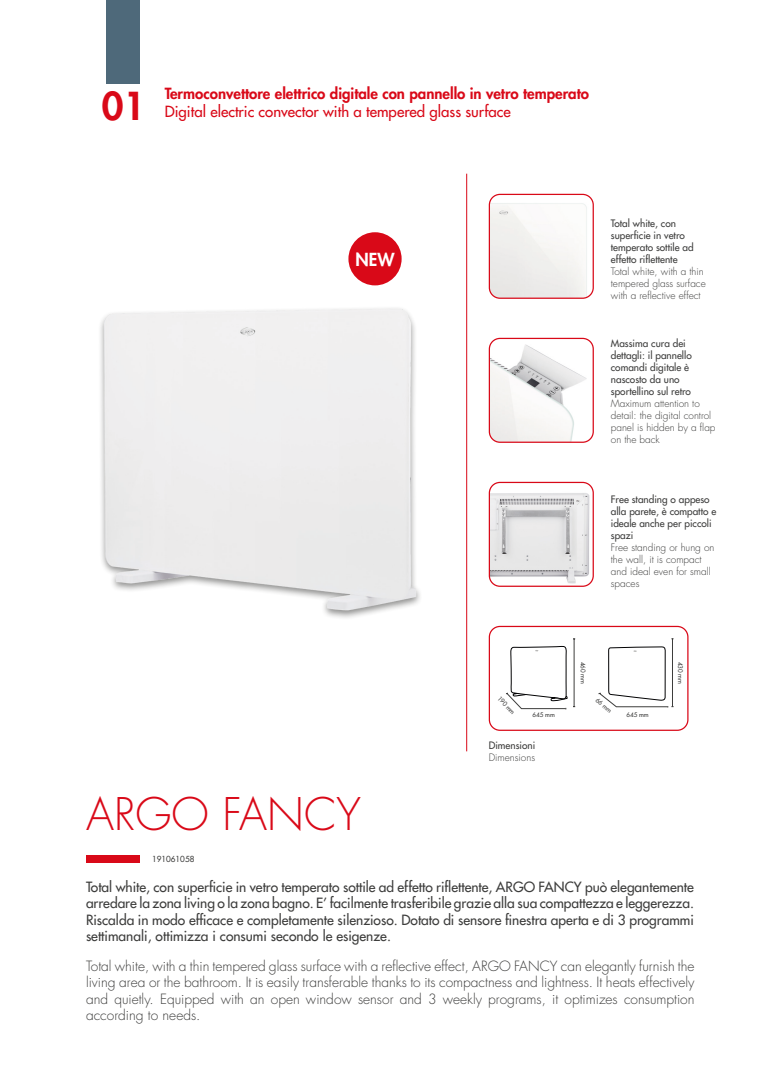
<style>
.page{position:relative;width:780px;height:1088px;background:#fff}
.page>*{position:absolute;margin:0;border:0;box-sizing:border-box;transform-origin:0 0}
.t1{font:300 43.75px "Futura LT";color:#d90918}
.t2{font:800 37.5px "Futura LT";color:#d90918}
.t3{font:800 17.5px "Futura LT";color:#fff}
.t4{font:800 15px "Futura LT";color:#d90918}
.t5{font:15px "Futura LT";color:#d90918}
.t6{font:13.75px/16.5px "Futura LT";color:#3d3d3c;text-align:justify}
.t7{font:300 13.75px/16.5px "Futura LT";color:#3d3d3c;text-align:justify}
.t8{font:10px/12px "Futura LT";color:#3d3d3c}
.t9{font:300 10px/12px "Futura LT";color:#3d3d3c}
.t10{font:8.12px "Futura LT";color:#3d3d3c}
.t11{font:6.25px "Futura LT";color:#3d3d3c}
</style>
<div class="page">
<img style="left:490px;top:196px;width:102px;height:101px">
<div style="left:488px;top:194px;width:106px;height:105px;border:1px solid #d90918;border-radius:11px"></div>
<img style="left:490px;top:338px;width:102px;height:103px">
<div style="left:488px;top:338px;width:106px;height:105px;border:1px solid #d90918;border-radius:11px"></div>
<img style="left:490px;top:482px;width:102px;height:103px">
<div style="left:488px;top:482px;width:106px;height:105px;border:1px solid #d90918;border-radius:11px"></div>
<hr style="left:466px;top:174px;width:1px;height:577px;background:#d90918">
<div style="left:86px;top:855px;width:53px;height:8px;background:#d90918"></div>
<div style="left:107px;top:0;width:33px;height:83px;background:#4e697a"></div>
<img style="left:100px;top:259px;width:320px;height:359px">
<div style="left:348px;top:232px;width:53px;height:53px;background:#d90918;border-radius:50%"></div>
<div style="left:488px;top:626px;width:200px;height:105px;border:1px solid #d90918;border-radius:11px"></div>
<hr style="left:574px;top:639px;width:1px;height:68px;background:#3d3d3c">
<hr style="left:672px;top:639px;width:1px;height:68px;background:#3d3d3c">
<svg style="left:506px;top:646px;width:61px;height:63px"></svg>
<svg style="left:598px;top:647px;width:74px;height:60px"></svg>
<p class="t2" style="left:102px;top:81px;width:45px">01</p>
<p class="t4" style="left:165px;top:83px;width:425px">Termoconvettore elettrico digitale con pannello in vetro temperato</p>
<p class="t5" style="left:165px;top:102px;width:347px">Digital electric convector with a tempered glass surface</p>
<p class="t3" style="left:355px;top:248px;width:40px">NEW</p>
<p class="t8" style="left:611px;top:217px;width:67px">Total white, con</p>
<p class="t8" style="left:611px;top:229px;width:76px">superficie in vetro</p>
<p class="t8" style="left:611px;top:241px;width:84px">temperato sottile ad effetto riflettente</p>
<p class="t9" style="left:611px;top:265px;width:96px">Total white, with a thin tempered glass surface with a reflective effect</p>
<p class="t8" style="left:611px;top:337px;width:76px">Massima cura dei</p>
<p class="t8" style="left:611px;top:349px;width:82px">dettagli: il pannello comandi digitale è</p>
<p class="t8" style="left:611px;top:373px;width:70px">nascosto da uno</p>
<p class="t8" style="left:611px;top:385px;width:82px">sportellino sul retro</p>
<p class="t9" style="left:611px;top:397px;width:106px">Maximum attention to detail: the digital control panel is hidden by a flap on the back</p>
<p class="t8" style="left:611px;top:493px;width:107px">Free standing o appeso alla parete, è compatto e ideale anche per piccoli spazi</p>
<p class="t9" style="left:611px;top:541px;width:105px">Free standing or hung on the wall, it is compact and ideal even for small spaces</p>
<p class="t11" style="left:587px;top:661px;width:24px;rotate:90deg">460 mm</p>
<p class="t11" style="left:684px;top:661px;width:24px;rotate:90deg">430 mm</p>
<p class="t11" style="left:501px;top:694px;width:24px;rotate:47deg">190 mm</p>
<p class="t11" style="left:599px;top:696px;width:20px;rotate:40deg">66 mm</p>
<p class="t8" style="left:488px;top:739px;width:48px">Dimensioni</p>
<p class="t9" style="left:488px;top:752px;width:48px">Dimensions</p>
<p class="t11" style="left:532px;top:710px;width:24px">645 mm</p>
<p class="t11" style="left:626px;top:710px;width:24px">645 mm</p>
<p class="t1" style="left:86px;top:787px;width:276px">ARGO FANCY</p>
<p class="t10" style="left:152px;top:853px;width:44px">191061058</p>
<p class="t6" style="left:86px;top:878px;width:609px">Total white, con superficie in vetro temperato sottile ad effetto riflettente, ARGO FANCY può elegantemente arredare la zona living o la zona bagno. E’ facilmente trasferibile grazie alla sua compattezza e leggerezza.<br>Riscalda in modo efficace e completamente silenzioso. Dotato di sensore finestra aperta e di 3 programmi settimanali, ottimizza i consumi secondo le esigenze.</p>
<p class="t7" style="left:86px;top:957px;width:610px">Total white, with a thin tempered glass surface with a reflective effect, ARGO FANCY can elegantly furnish the living area or the bathroom. It is easily transferable thanks to its compactness and lightness. It heats effectively and quietly. Equipped with an open window sensor and 3 weekly programs, it optimizes consumption according to needs.</p>
</div>
